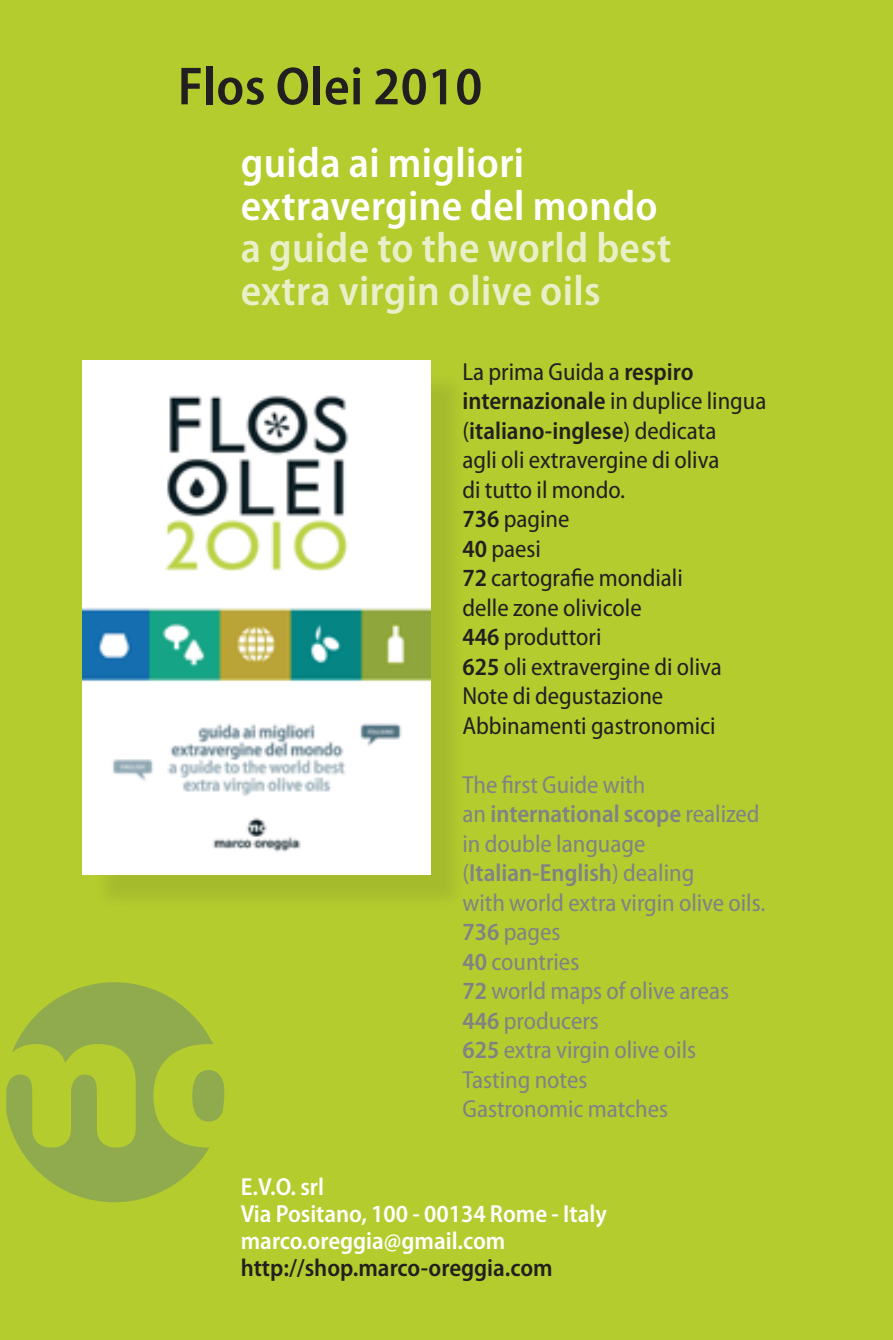
<style>
.page{position:relative;width:893px;height:1340px;background:#fff}
.page>*{position:absolute;margin:0;border:0;box-sizing:border-box;transform-origin:0 0}
.t1{font:600 semi-condensed 54px "Myriad Pro";letter-spacing:.01em;color:#231f20}
.t2{font:600 semi-condensed 42.75px/42.8px "Myriad Pro";letter-spacing:.01em;color:#e9f0c9}
.t3{font:600 semi-condensed 42.75px/42.8px "Myriad Pro";letter-spacing:.01em;color:#fff}
.t4{font:semi-condensed 24.75px/29.5px "Myriad Pro";color:#231f20}
.t5{font:semi-condensed 24.75px/29.5px "Myriad Pro";color:#808285}
.t6{font:600 semi-condensed 24.75px/27px "Myriad Pro";color:#fff}
.t7{font:600 semi-condensed 24.75px "Myriad Pro";color:#231f20}
.s1{font-weight:600}
</style>
<div class="page">
<div style="left:0;top:0;width:893px;height:1339px;background:#b4cc2e"></div>
<div style="left:93px;top:371px;width:382px;height:548px;background:#adc42d"></div>
<img style="left:83px;top:361px;width:347px;height:513px">
<svg style="left:6px;top:982px;width:218px;height:220px;fill:#91ac4b"></svg>
<h1 class="t1" style="left:178px;top:52px;width:306px">Flos Olei 2010</h1>
<h2 class="t3" style="left:241px;top:140px;width:418px">guida ai migliori extravergine del mondo</h2>
<h2 class="t2" style="left:241px;top:226px;width:432px">a guide to the world best extra virgin olive oils</h2>
<p class="t4" style="left:462px;top:356px;width:305px">La prima Guida a <span class="s1">respiro internazionale</span> in duplice lingua (<span class="s1">italiano-inglese</span>) dedicata<br>agli oli extravergine di oliva<br>di tutto il mondo.<br><span class="s1">736</span> pagine<br><span class="s1">40</span> paesi<br><span class="s1">72</span> cartografie mondiali<br>delle zone olivicole<br><span class="s1">446</span> produttori<br><span class="s1">625</span> oli extravergine di oliva<br>Note di degustazione<br>Abbinamenti gastronomici</p>
<p class="t5" style="left:462px;top:769px;width:305px">The first Guide with<br>an <span class="s1">international scope</span> realized in double language (<span class="s1">Italian-English</span>) dealing<br>with world extra virgin olive oils.<br><span class="s1">736</span> pages<br><span class="s1">40</span> countries<br><span class="s1">72</span> world maps of olive areas<br><span class="s1">446</span> producers<br><span class="s1">625</span> extra virgin olive oils<br>Tasting notes<br>Gastronomic matches</p>
<p class="t6" style="left:241px;top:1172px;width:368px">E.V.O. srl<br>Via Positano, 100 - 00134 Rome - Italy marco.oreggia@gmail.com</p>
<p class="t7" style="left:241px;top:1252px;width:314px">http://shop.marco-oreggia.com</p>
</div>
